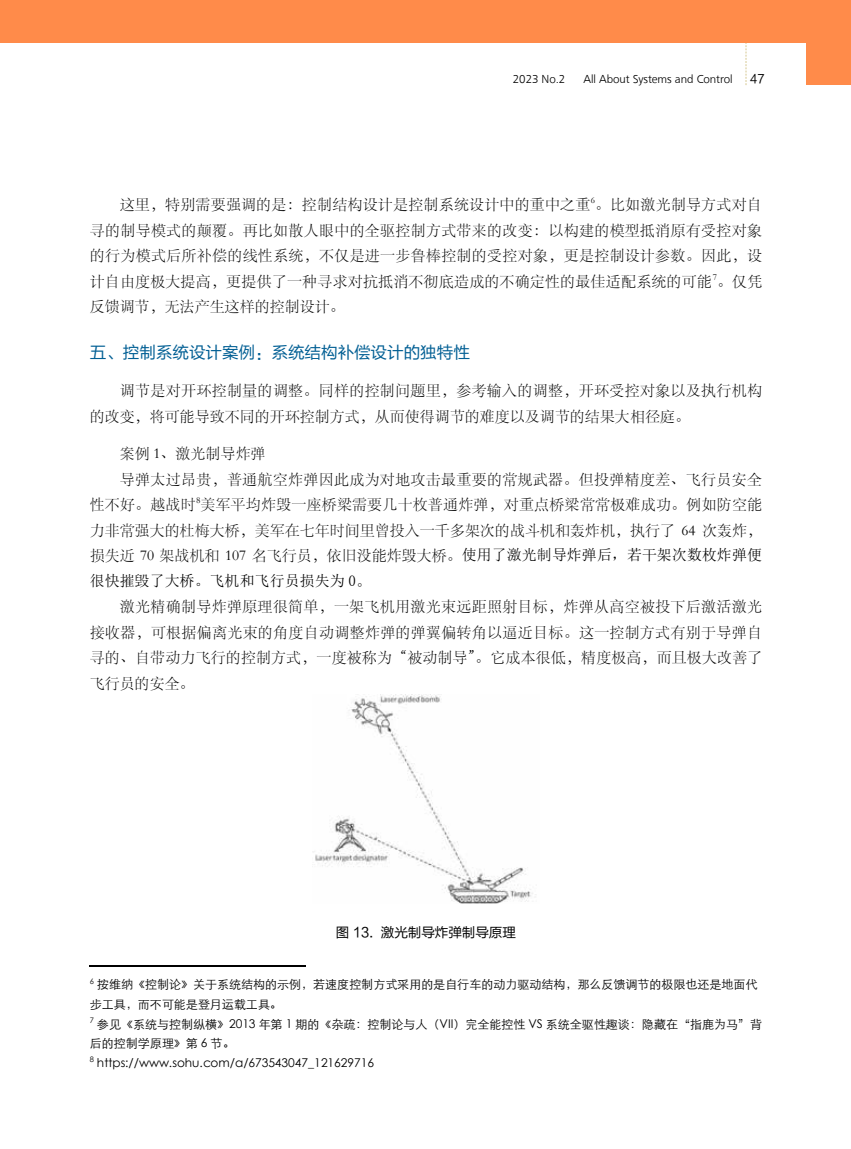
<style>
.page{position:relative;width:851px;height:1149px;background:#fff}
.page>*{position:absolute;margin:0;border:0;box-sizing:border-box;transform-origin:0 0}
.t1{font:16.5px "FZLTHK GBK1 0";color:#025f94}
.t2{font:15px/25.5px "ST Song";letter-spacing:.01em;color:#000;text-align:justify}
.t3{font:15px "Sim Sun";color:#000}
.t4{font:13.5px "FZLTHK GBK1 0";color:#000}
.t5{font:12px/19.5px "ST Xihei";color:#000}
.t6{font:300 12px "Front Page";color:#000}
.t7{font:12px "FZLTHK GBK1 0";color:#000}
.s1{font-family:"Sim Sun"}
.s2{font-family:"ST Song"}
</style>
<div class="page">
<svg style="left:745px;top:42px;width:1px;height:43px"></svg>
<div style="left:0;top:0;width:850px;height:42px;background:#ff8b4a"></div>
<div style="left:806px;top:0;width:44px;height:84px;background:#ff8b4a"></div>
<hr style="left:90px;top:964px;width:216px;height:1px;background:#000">
<img style="left:313px;top:694px;width:223px;height:209px">
<p class="t6" style="left:512px;top:70px;width:54px">2023 No.2</p>
<p class="t6" style="left:583px;top:70px;width:151px">All About Systems and Control</p>
<p class="t7" style="left:750px;top:73px;width:16px">47</p>
<p class="t2" style="left:90px;top:191px;width:674px;text-indent:30px">这里，特别需要强调的是：控制结构设计是控制系统设计中的重中之重<sup>6</sup>。比如激光制导方式对自寻的制导模式的颠覆。再比如散人眼中的全驱控制方式带来的改变：以构建的模型抵消原有受控对象的行为模式后所补偿的线性系统，不仅是进一步鲁棒控制的受控对象，更是控制设计参数。因此，设计自由度极大提高，更提供了一种寻求对抗抵消不彻底造成的不确定性的最佳适配系统的可能<sup>7</sup>。仅凭反馈调节，无法产生这样的控制设计。</p>
<p class="t1" style="left:90px;top:343px;width:381px">五、控制系统设计案例：系统结构补偿设计的独特性</p>
<p class="t2" style="left:90px;top:377px;width:673px;text-indent:30px">调节是对开环控制量的调整。同样的控制问题里，参考输入的调整，开环受控对象以及执行机构的改变，将可能导致不同的开环控制方式，从而使得调节的难度以及调节的结果大相径庭。</p>
<p class="t2" style="left:120px;top:440px;width:147px">案例 1、激光制导炸弹</p>
<p class="t2" style="left:120px;top:465px;width:643px">导弹太过昂贵，普通航空炸弹因此成为对地攻击最重要的常规武器。但投弹精度差、飞行员安全</p>
<p class="t2" style="left:90px;top:491px;width:673px">性不好。越战时<sup>8</sup>美军平均炸毁一座桥梁需要几十枚普通炸弹，对重点桥梁常常极难成功。例如防空能</p>
<p class="t2" style="left:90px;top:516px;width:673px">力非常强大的杜梅大桥，美军在七年时间里曾投入一千多架次的战斗机和轰炸机，执行了 64 次轰炸，</p>
<p class="t2" style="left:90px;top:542px;width:673px">损失近 70 架战机和 107 名飞行员，依旧没能炸毁大桥。<span class="s1">使用了激光制导炸弹后，若干架次数枚炸弹便</span></p>
<p class="t3" style="left:90px;top:572px;width:283px">很快摧毁了大桥。飞机和飞行员损失为 0<span class="s2">。</span></p>
<p class="t2" style="left:90px;top:593px;width:674px;text-indent:30px">激光精确制导炸弹原理很简单，一架飞机用激光束远距照射目标，炸弹从高空被投下后激活激光接收器，可根据偏离光束的角度自动调整炸弹的弹翼偏转角以逼近目标。这一控制方式有别于导弹自寻的、自带动力飞行的控制方式，一度被称为“被动制导”。它成本很低，精度极高，而且极大改善了飞行员的安全。</p>
<p class="t4" style="left:336px;top:924px;width:181px">图 13. 激光制导炸弹制导原理</p>
<p class="t5" style="left:90px;top:973px;width:673px"><sup>6</sup> 按维纳《控制论》关于系统结构的示例，若速度控制方式采用的是自行车的动力驱动结构，那么反馈调节的极限也还是地面代步工具，而不可能是登月运载工具。<br><sup>7</sup> 参见《系统与控制纵横》2013 年第 1 期的《杂疏：控制论与人（VII）完全能控性 VS 系统全驱性趣谈：隐藏在“指鹿为马”背后的控制学原理》第 6 节。<br><sup>8</sup> https://www.sohu.com/a/673543047_121629716</p>
</div>
